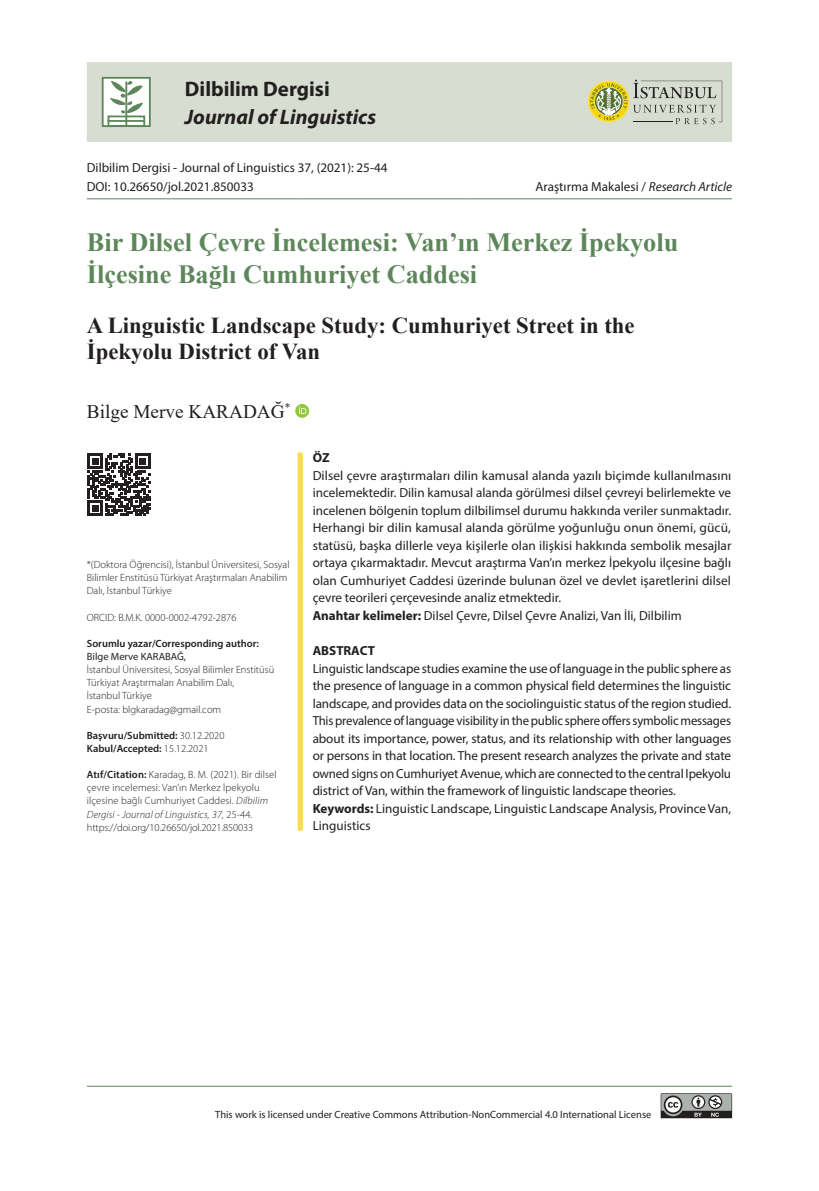
<style>
.page{position:relative;width:819px;height:1191px;background:#fff}
.page>*{position:absolute;margin:0;border:0;box-sizing:border-box;transform-origin:0 0}
.t1{font:700 26.25px/31.5px "Times New Roman";color:#5d875a}
.t2{font:700 22.75px/26.2px "Times New Roman";color:#231f20}
.t3{font:italic 700 21px "Myriad Pro";color:#231f20}
.t4{font:700 21px "Myriad Pro";color:#231f20}
.t5{font:19.25px "Times New Roman";color:#231f20}
.t6{font:13.12px/17.5px "Myriad Pro";color:#231f20}
.t7{font:700 13.12px "Myriad Pro";color:#231f20}
.t8{font:300 10.5px/13.1px "Myriad Pro";color:#231f20}
.t9{font:10.5px "Myriad Pro";color:#231f20}
.t10{font:600 10.5px/13.1px "Myriad Pro";color:#231f20}
.s1{font-style:italic}
.s2{font-weight:300}
.s3{font-weight:600}
.s4{font-weight:700}
</style>
<div class="page">
<div style="left:87px;top:62px;width:645px;height:80px;background:#d7ded1"></div>
<hr style="left:87px;top:198px;width:83px;height:1px;background:#5d875a">
<hr style="left:170px;top:198px;width:130px;height:1px;background:#5d875a">
<hr style="left:300px;top:198px;width:167px;height:1px;background:#5d875a">
<hr style="left:467px;top:198px;width:117px;height:1px;background:#5d875a">
<hr style="left:584px;top:198px;width:148px;height:1px;background:#5d875a">
<div style="left:297px;top:452px;width:6px;height:95px;background:#fbdc4f"></div>
<div style="left:297px;top:547px;width:6px;height:283px;background:#fbdc4f"></div>
<div style="left:102px;top:77px;width:49px;height:50px;background:#fff;border:2px solid #5d875a"></div>
<div style="left:107px;top:115px;width:38px;height:12px;border:2px solid #5d875a"></div>
<hr style="left:107px;top:120px;width:37px;height:2px;background:#5d875a">
<svg style="left:110px;top:81px;width:33px;height:33px"></svg>
<hr style="left:125px;top:81px;width:2px;height:46px;background:#5d875a">
<svg style="left:588px;top:80px;width:134px;height:44px;background:#c2c4a3"></svg>
<div style="left:295px;top:404px;width:14px;height:14px;background:#93c83d;border-radius:50%"></div>
<svg style="left:299px;top:406px;width:7px;height:8px"></svg>
<svg style="left:88px;top:453px;width:62px;height:63px"></svg>
<svg style="left:660px;top:1093px;width:72px;height:25px;background:#838482"></svg>
<hr style="left:87px;top:1085px;width:645px;height:1px;background:#5d875a">
<h3 class="t4" style="left:185px;top:75px;width:146px">Dilbilim Dergisi</h3>
<h3 class="t3" style="left:185px;top:103px;width:193px">Journal of Linguistics</h3>
<p class="t6" style="left:87px;top:157px;width:302px;line-height:19.8px">Dilbilim Dergisi - Journal of Linguistics 37, (2021): 25-44<br>DOI: 10.26650/jol.2021.850033</p>
<p class="t6" style="left:535px;top:178px;width:198px">Araştırma Makalesi / <span class="s1">Research Article</span></p>
<h1 class="t1" style="left:87px;top:226px;width:593px">Bir Dilsel Çevre İncelemesi: Van’ın Merkez İpekyolu<br>İlçesine Bağlı Cumhuriyet Caddesi</h1>
<h2 class="t2" style="left:87px;top:311px;width:549px">A Linguistic Landscape Study: Cumhuriyet Street in the<br>İpekyolu District of Van</h2>
<h3 class="t5" style="left:87px;top:398px;width:205px">Bilge Merve KARADAĞ<sup>*</sup></h3>
<p class="t8" style="left:87px;top:558px;width:204px">*(Doktora Öğrencisi), İstanbul Üniversitesi, Sosyal<br>Bilimler Enstitüsü Türkiyat Araştırmaları Anabilim<br>Dalı, İstanbul Türkiye</p>
<p class="t8" style="left:87px;top:610px;width:151px">ORCID: B.M.K. 0000-0002-4792-2876</p>
<p class="t10" style="left:87px;top:636px;width:174px">Sorumlu yazar/Corresponding author:</p>
<p class="t9" style="left:87px;top:650px;width:101px">Bilge Merve KARABAĞ,</p>
<p class="t8" style="left:87px;top:663px;width:189px">İstanbul Üniversitesi, Sosyal Bilimler Enstitüsü Türkiyat Araştırmaları Anabilim Dalı,<br>İstanbul Türkiye<br>E-posta: blgkaradag@gmail.com</p>
<p class="t10" style="left:87px;top:728px;width:139px">Başvuru/Submitted: <span class="s2">30.12.2020<br></span>Kabul/Accepted: <span class="s2">15.12.2021</span></p>
<p class="t8" style="left:87px;top:768px;width:191px"><span class="s3">Atıf/Citation:</span> Karadag, B. M. (2021). Bir dilsel çevre incelemesi: Van’ın Merkez İpekyolu ilçesine bağlı Cumhuriyet Caddesi. <span class="s1">Dilbilim Dergisi - Journal of Linguistics, 37,</span> 25-44. https://doi.org/10.26650/jol.2021.850033</p>
<p class="t7" style="left:313px;top:449px;width:18px">ÖZ</p>
<p class="t6" style="left:313px;top:466px;width:420px">Dilsel çevre araştırmaları dilin kamusal alanda yazılı biçimde kullanılmasını incelemektedir. Dilin kamusal alanda görülmesi dilsel çevreyi belirlemekte ve incelenen bölgenin toplum dilbilimsel durumu hakkında veriler sunmaktadır.<br>Herhangi bir dilin kamusal alanda görülme yoğunluğu onun önemi, gücü, statüsü, başka dillerle veya kişilerle olan ilişkisi hakkında sembolik mesajlar ortaya çıkarmaktadır. Mevcut araştırma Van’ın merkez İpekyolu ilçesine bağlı olan Cumhuriyet Caddesi üzerinde bulunan özel ve devlet işaretlerini dilsel çevre teorileri çerçevesinde analiz etmektedir.<br><span class="s4">Anahtar kelimeler:</span> Dilsel Çevre, Dilsel Çevre Analizi, Van İli, Dilbilim</p>
<p class="t7" style="left:313px;top:642px;width:64px">ABSTRACT</p>
<p class="t6" style="left:313px;top:659px;width:420px">Linguistic landscape studies examine the use of language in the public sphere as the presence of language in a common physical field determines the linguistic landscape, and provides data on the sociolinguistic status of the region studied.<br>This prevalence of language visibility in the public sphere offers symbolic messages about its importance, power, status, and its relationship with other languages or persons in that location. The present research analyzes the private and state owned signs on Cumhuriyet Avenue, which are connected to the central Ipekyolu district of Van, within the framework of linguistic landscape theories.<br><span class="s4">Keywords:</span> Linguistic Landscape, Linguistic Landscape Analysis, Province Van, Linguistics</p>
<p class="t9" style="left:215px;top:1108px;width:438px">This work is licensed under Creative Commons Attribution-NonCommercial 4.0 International License</p>
</div>
